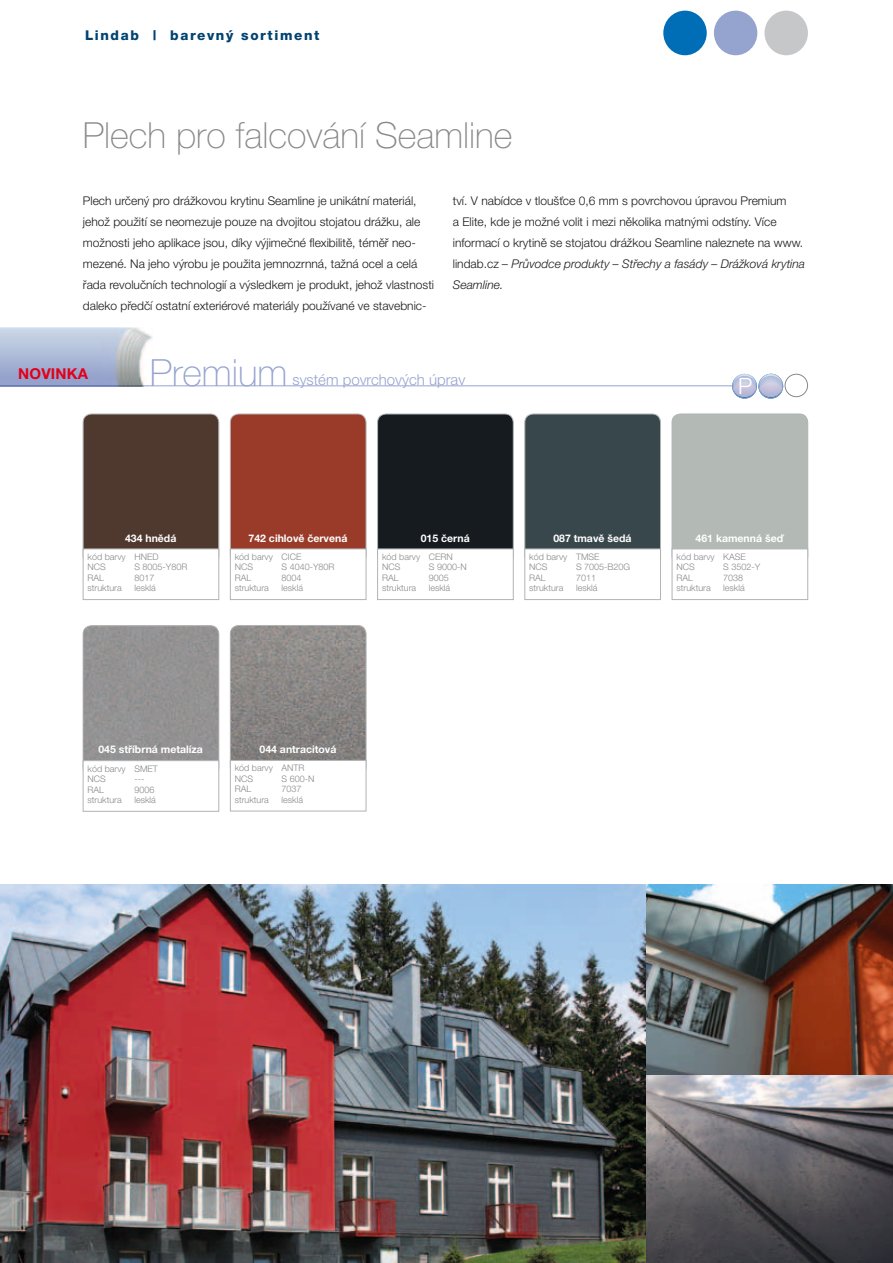
<style>
.page{position:relative;width:893px;height:1263px;background:#fff}
.page>*{position:absolute;margin:0;border:0;box-sizing:border-box;transform-origin:0 0}
.t1{font:100 37.5px "Helvetica Neue CE";color:#95a3cf}
.t2{font:100 36px "Helvetica Neue CE";color:#87888a}
.t3{font:300 22.5px "Helvetica Neue LT Pro";color:#fff}
.t4{font:300 15px "Helvetica Neue CE";color:#95a3cf}
.t5{font:700 15px "Helvetica Neue CE";letter-spacing:.01em;color:#e2001a}
.t6{font:800 13.5px "Helvetica Neue CE";letter-spacing:.12em;color:#004270}
.t7{font:300 12px/21px "Helvetica Neue CE";color:#1a171c}
.t8{font:700 10.5px "Helvetica Neue CE";color:#fff}
.t9{font:300 9px/10.5px "Helvetica Neue CE";color:#87888a}
.s1{font-style:italic}
</style>
<div class="page">
<div style="left:663px;top:11px;width:44px;height:44px;background:#006eb6;border-radius:50%"></div>
<div style="left:714px;top:11px;width:43px;height:44px;background:#95a3cf;border-radius:50%"></div>
<div style="left:764px;top:11px;width:44px;height:44px;background:#c6c7c9;border-radius:50%"></div>
<div style="left:378px;top:414px;width:135px;height:150px;background:#151b1f;border-radius:9px"></div>
<div style="left:377px;top:414px;width:136px;height:150px;border:1px solid #b1b3b4;border-radius:9px"></div>
<div style="left:377px;top:549px;width:136px;height:51px;background:#fff;border:1px solid #b1b3b4"></div>
<div style="left:83px;top:414px;width:136px;height:150px;background:#4f382e;border-radius:9px"></div>
<div style="left:83px;top:414px;width:136px;height:150px;border:1px solid #b1b3b4;border-radius:9px"></div>
<div style="left:83px;top:549px;width:136px;height:51px;background:#fff;border:1px solid #b1b3b4"></div>
<div style="left:525px;top:414px;width:135px;height:150px;background:#38474b;border-radius:9px"></div>
<div style="left:525px;top:414px;width:136px;height:150px;border:1px solid #b1b3b4;border-radius:9px"></div>
<div style="left:525px;top:549px;width:136px;height:51px;background:#fff;border:1px solid #b1b3b4"></div>
<div style="left:672px;top:414px;width:136px;height:150px;background:#b3b9b5;border-radius:9px"></div>
<div style="left:672px;top:414px;width:136px;height:150px;border:1px solid #b1b3b4;border-radius:9px"></div>
<div style="left:672px;top:549px;width:136px;height:51px;background:#fff;border:1px solid #b1b3b4"></div>
<div style="left:230px;top:414px;width:136px;height:150px;background:#9a3b29;border-radius:9px"></div>
<div style="left:230px;top:414px;width:136px;height:150px;border:1px solid #b1b3b4;border-radius:9px"></div>
<div style="left:230px;top:549px;width:136px;height:51px;background:#fff;border:1px solid #b1b3b4"></div>
<img style="left:230px;top:625px;width:136px;height:135px">
<div style="left:230px;top:625px;width:136px;height:151px;border:1px solid #b1b3b4;border-radius:9px"></div>
<div style="left:230px;top:760px;width:136px;height:51px;background:#fff;border:1px solid #b1b3b4"></div>
<img style="left:83px;top:626px;width:136px;height:134px">
<div style="left:83px;top:625px;width:136px;height:151px;border:1px solid #b1b3b4;border-radius:9px"></div>
<div style="left:83px;top:760px;width:136px;height:51px;background:#fff;border:1px solid #b1b3b4"></div>
<img style="left:0;top:884px;width:646px;height:379px">
<img style="left:646px;top:884px;width:247px;height:192px">
<img style="left:646px;top:1076px;width:247px;height:187px">
<hr style="left:0;top:385px;width:747px;height:1px;background:#95a3cf">
<img style="left:0;top:327px;width:153px;height:59px">
<div style="left:785px;top:374px;width:23px;height:23px;border:1px solid #87888a;border-radius:50%"></div>
<svg style="left:732px;top:374px;width:51px;height:25px"></svg>
<img style="left:733px;top:375px;width:23px;height:10px">
<p class="t6" style="left:85px;top:28px;width:236px">Lindab | barevný sortiment</p>
<h2 class="t2" style="left:83px;top:115px;width:431px">Plech pro falcování Seamline</h2>
<p class="t7" style="left:83px;top:191px;width:353px">Plech určený pro drážkovou krytinu Seamline je unikátní materiál, jehož použití se neomezuje pouze na dvojitou stojatou drážku, ale možnosti jeho aplikace jsou, díky výjimečné flexibilitě, téměř neo&shy;mezené. Na jeho výrobu je použita jemnozrnná, tažná ocel a celá řada revolučních technologií a výsledkem je produkt, jehož vlastnosti daleko předčí ostatní exteriérové materiály používané ve stavebnic-</p>
<p class="t7" style="left:453px;top:191px;width:354px">tví. V nabídce v tloušťce 0,6 mm s povrchovou úpravou Premium<br>a Elite, kde je možné volit i mezi několika matnými odstíny. Více informací o krytině se stojatou drážkou Seamline naleznete na www. lindab.cz <span class="s1">– Průvodce produkty – Střechy a fasády – Drážková krytina Seamline.</span></p>
<p class="t5" style="left:18px;top:365px;width:71px">NOVINKA</p>
<h1 class="t1" style="left:150px;top:351px;width:139px">Premium</h1>
<p class="t4" style="left:292px;top:372px;width:174px">systém povrchových úprav</p>
<h3 class="t3" style="left:738px;top:372px;width:16px">P</h3>
<p class="t8" style="left:125px;top:532px;width:53px">434 hnědá</p>
<p class="t9" style="left:88px;top:552px;width:72px">kód barvy HNED<br>NCS</p>
<p class="t9" style="left:134px;top:562px;width:55px">S 8005-Y80R</p>
<p class="t8" style="left:249px;top:532px;width:100px">742 cihlově červená</p>
<p class="t9" style="left:235px;top:552px;width:68px">kód barvy CICE<br>NCS</p>
<p class="t9" style="left:282px;top:562px;width:55px">S 4040-Y80R</p>
<p class="t8" style="left:421px;top:532px;width:51px">015 černá</p>
<p class="t9" style="left:382px;top:552px;width:72px">kód barvy CERN<br>NCS</p>
<p class="t9" style="left:429px;top:562px;width:39px">S 9000-N</p>
<p class="t8" style="left:553px;top:532px;width:80px">087 tmavě šedá</p>
<p class="t9" style="left:529px;top:552px;width:72px">kód barvy TMSE<br>NCS</p>
<p class="t9" style="left:576px;top:562px;width:56px">S 7005-B20G</p>
<p class="t8" style="left:696px;top:532px;width:90px">461 kamenná šeď</p>
<p class="t9" style="left:676px;top:552px;width:71px">kód barvy KASE<br>NCS</p>
<p class="t9" style="left:723px;top:562px;width:39px">S 3502-Y</p>
<p class="t9" style="left:88px;top:573px;width:18px">RAL</p>
<p class="t9" style="left:134px;top:573px;width:22px">8017</p>
<p class="t9" style="left:88px;top:583px;width:36px">struktura</p>
<p class="t9" style="left:134px;top:583px;width:23px">lesklá</p>
<p class="t9" style="left:235px;top:573px;width:18px">RAL</p>
<p class="t9" style="left:282px;top:573px;width:22px">8004</p>
<p class="t9" style="left:235px;top:583px;width:36px">struktura</p>
<p class="t9" style="left:282px;top:583px;width:23px">lesklá</p>
<p class="t9" style="left:382px;top:573px;width:18px">RAL</p>
<p class="t9" style="left:429px;top:573px;width:22px">9005</p>
<p class="t9" style="left:382px;top:583px;width:36px">struktura</p>
<p class="t9" style="left:429px;top:583px;width:23px">lesklá</p>
<p class="t9" style="left:529px;top:573px;width:18px">RAL</p>
<p class="t9" style="left:576px;top:573px;width:22px">7011</p>
<p class="t9" style="left:529px;top:583px;width:36px">struktura</p>
<p class="t9" style="left:576px;top:583px;width:23px">lesklá</p>
<p class="t9" style="left:676px;top:573px;width:18px">RAL</p>
<p class="t9" style="left:723px;top:573px;width:22px">7038</p>
<p class="t9" style="left:676px;top:583px;width:36px">struktura</p>
<p class="t9" style="left:723px;top:583px;width:23px">lesklá</p>
<p class="t8" style="left:98px;top:744px;width:106px">045 stříbrná metalíza</p>
<p class="t9" style="left:88px;top:763px;width:72px">kód barvy SMET<br>NCS</p>
<p class="t9" style="left:134px;top:774px;width:11px">---</p>
<p class="t9" style="left:88px;top:784px;width:18px">RAL</p>
<p class="t9" style="left:134px;top:784px;width:22px">9006</p>
<p class="t9" style="left:88px;top:795px;width:36px">struktura</p>
<p class="t9" style="left:134px;top:795px;width:23px">lesklá</p>
<p class="t8" style="left:260px;top:743px;width:78px">044 antracitová</p>
<p class="t9" style="left:235px;top:763px;width:71px">kód barvy ANTR<br>NCS</p>
<p class="t9" style="left:282px;top:773px;width:34px">S 600-N</p>
<p class="t9" style="left:235px;top:784px;width:18px">RAL</p>
<p class="t9" style="left:282px;top:784px;width:22px">7037</p>
<p class="t9" style="left:235px;top:794px;width:36px">struktura</p>
<p class="t9" style="left:282px;top:794px;width:23px">lesklá</p>
</div>
